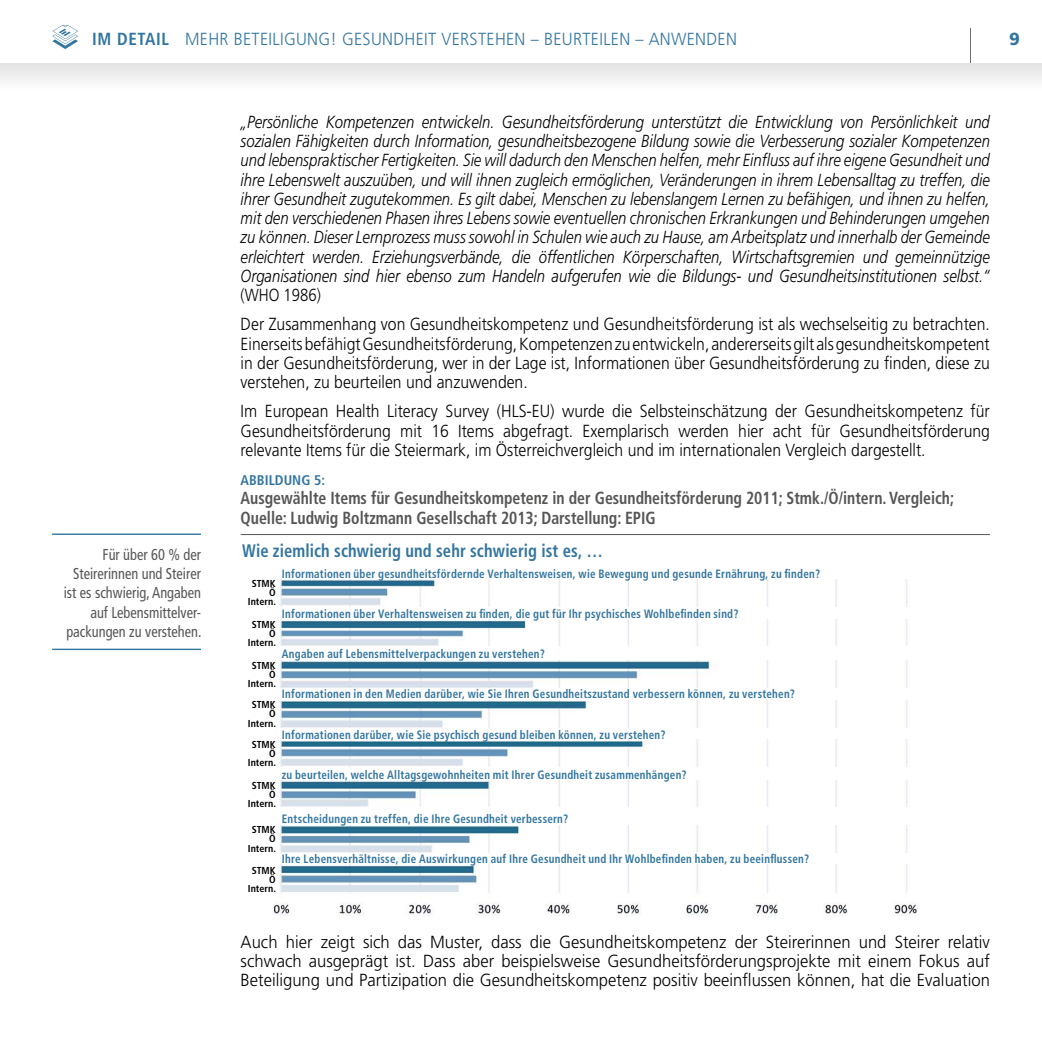
<style>
.page{position:relative;width:1042px;height:1042px;background:#fff}
.page>*{position:absolute;margin:0;border:0;box-sizing:border-box;transform-origin:0 0}
.t1{font:700 condensed 18.2px "Frutiger";letter-spacing:.005em;color:#3275a0;scale:.91 1}
.t2{font:italic 300 17.5px/19.2px "Frutiger";color:#000;text-align:justify;scale:.85 1}
.t3{font:300 17.5px/19.2px "Frutiger";color:#000;text-align:justify;scale:.9 1}
.t4{font:300 17.5px/19.2px "Frutiger";color:#000;text-align:justify;scale:.95 1}
.t5{font:700 condensed 17.5px/20.1px "Frutiger";color:#565655;scale:.9 1}
.t6{font:300 17.5px/29.2px "Frutiger";color:#000;scale:.85 1}
.t7{font:300 17.5px "Frutiger";letter-spacing:.02em;color:#3275a0;scale:.93 1}
.t8{font:900 17.5px "Frutiger";color:#3275a0}
.t9{font:condensed 15.75px/19.2px "Frutiger";color:#565655;text-align:right;scale:.91 1}
.t10{font:700 condensed 14px "Frutiger";color:#3275a0}
.t11{font:700 condensed 12.08px "Frutiger";letter-spacing:.025em;color:#3275a0;scale:.91 1}
.t12{font:700 condensed 10.15px/9.1px "Frutiger";color:#000;text-align:right}
.t13{font:700 condensed 9.62px/8.9px "Frutiger";color:#000;text-align:right}
.s1{font-weight:700;font-stretch:condensed}
</style>
<div class="page">
<div style="left:0;top:63px;width:1042px;height:18px;background:#ebebeb"></div>
<hr style="left:970px;top:28px;width:1px;height:35px;background:#6e6e6e">
<svg style="left:52px;top:25px;width:26px;height:24px"></svg>
<hr style="left:241px;top:534px;width:749px;height:1px;background:#565655">
<img style="left:278px;top:579px;width:629px;height:27px">
<img style="left:278px;top:619px;width:629px;height:27px">
<img style="left:279px;top:660px;width:628px;height:27px">
<img style="left:278px;top:700px;width:629px;height:27px">
<img style="left:275px;top:740px;width:632px;height:26px">
<img style="left:279px;top:780px;width:628px;height:27px">
<img style="left:278px;top:825px;width:629px;height:27px">
<img style="left:273px;top:864px;width:645px;height:53px">
<hr style="left:52px;top:533px;width:149px;height:2px;background:#3275a0">
<hr style="left:52px;top:649px;width:149px;height:1px;background:#3275a0">
<p class="t7" style="left:92px;top:29px;width:695px"><span class="s1">IM DETAIL</span> MEHR BETEILIGUNG! GESUNDHEIT VERSTEHEN – BEURTEILEN – ANWENDEN</p>
<p class="t8" style="left:1009px;top:28px;width:12px">9</p>
<p class="t9" style="left:64px;top:545px;width:153px">Für über 60 % der<br>Steirerinnen und Steirer ist es schwierig, Angaben auf Lebensmittelver&shy;packungen zu verstehen.</p>
<p class="t2" style="left:241px;top:112px;width:883px">„Persönliche Kompetenzen entwickeln. Gesundheitsförderung unterstützt die Entwicklung von Persönlichkeit und sozialen Fähigkeiten durch Information, gesundheitsbezogene Bildung sowie die Verbesserung sozialer Kompetenzen und lebenspraktischer Fertigkeiten. Sie will dadurch den Menschen helfen, mehr Einfluss auf ihre eigene Gesundheit und ihre Lebenswelt auszuüben, und will ihnen zugleich ermöglichen, Veränderungen in ihrem Lebensalltag zu treffen, die ihrer Gesundheit zugutekommen. Es gilt dabei, Menschen zu lebenslangem Lernen zu befähigen, und ihnen zu helfen, mit den verschiedenen Phasen ihres Lebens sowie eventuellen chronischen Erkrankungen und Behinderungen umgehen zu können. Dieser Lernprozess muss sowohl in Schulen wie auch zu Hause, am Arbeitsplatz und innerhalb der Gemeinde erleichtert werden. Erziehungsverbände, die öffentlichen Körperschaften, Wirtschaftsgremien und gemeinnützige Organisationen sind hier ebenso zum Handeln aufgerufen wie die Bildungs- und Gesundheitsinstitutionen selbst.“</p>
<p class="t6" style="left:241px;top:280px;width:883px">(WHO 1986)<br>Der Zusammenhang von Gesundheitskompetenz und Gesundheitsförderung ist als wechselseitig zu betrachten.</p>
<p class="t3" style="left:241px;top:334px;width:834px">Einerseits befähigt Gesundheitsförderung, Kompetenzen zu entwickeln, andererseits gilt als gesundheitskompetent in der Gesundheitsförderung, wer in der Lage ist, Informationen über Gesundheitsförderung zu finden, diese zu verstehen, zu beurteilen und anzuwenden.</p>
<p class="t3" style="left:241px;top:401px;width:834px">Im European Health Literacy Survey (HLS-EU) wurde die Selbsteinschätzung der Gesundheitskompetenz für Gesundheitsförderung mit 16 Items abgefragt. Exemplarisch werden hier acht für Gesundheitsförderung relevante Items für die Steiermark, im Österreichvergleich und im internationalen Vergleich dargestellt.</p>
<p class="t10" style="left:241px;top:472px;width:86px">ABBILDUNG 5:</p>
<p class="t5" style="left:241px;top:488px;width:794px">Ausgewählte Items für Gesundheitskompetenz in der Gesundheitsförderung 2011; Stmk./Ö/intern. Vergleich;<br>Quelle: Ludwig Boltzmann Gesellschaft 2013; Darstellung: EPIG</p>
<p class="t1" style="left:242px;top:540px;width:398px">Wie ziemlich schwierig und sehr schwierig ist es, …</p>
<p class="t11" style="left:282px;top:566px;width:593px">Informationen über gesundheitsfördernde Verhaltensweisen, wie Bewegung und gesunde Ernährung, zu finden?</p>
<p class="t11" style="left:282px;top:606px;width:503px">Informationen über Verhaltensweisen zu finden, die gut für Ihr psychisches Wohlbefinden sind?</p>
<p class="t11" style="left:282px;top:647px;width:291px">Angaben auf Lebensmittelverpackungen zu verstehen?</p>
<p class="t11" style="left:282px;top:687px;width:565px">Informationen in den Medien darüber, wie Sie Ihren Gesundheitszustand verbessern können, zu verstehen?</p>
<p class="t11" style="left:282px;top:727px;width:423px">Informationen darüber, wie Sie psychisch gesund bleiben können, zu verstehen?</p>
<p class="t11" style="left:282px;top:767px;width:446px">zu beurteilen, welche Alltagsgewohnheiten mit Ihrer Gesundheit zusammenhängen?</p>
<p class="t11" style="left:282px;top:811px;width:316px">Entscheidungen zu treffen, die Ihre Gesundheit verbessern?</p>
<p class="t11" style="left:282px;top:852px;width:581px">Ihre Lebensverhältnisse, die Auswirkungen auf Ihre Gesundheit und Ihr Wohlbefinden haben, zu beeinflussen?</p>
<p class="t12" style="left:248px;top:579px;width:30px">STMK<br>Ö<br>Intern.</p>
<p class="t13" style="left:253px;top:616px;width:24px">STMK<br>Ö<br>EU</p>
<p class="t13" style="left:265px;top:662px;width:12px;text-align:center">Ö<br>EU</p>
<p class="t13" style="left:265px;top:698px;width:12px;text-align:center">Ö<br>EU</p>
<p class="t13" style="left:265px;top:735px;width:12px;text-align:center">Ö<br>EU</p>
<p class="t13" style="left:253px;top:759px;width:24px;line-height:17.7px">STMK<br>EU</p>
<p class="t13" style="left:253px;top:800px;width:24px">STMK</p>
<p class="t13" style="left:253px;top:837px;width:24px">STMK<br>Ö</p>
<p class="t12" style="left:252px;top:583px;width:25px">STMK<br>Ö<br>EU</p>
<p class="t12" style="left:248px;top:620px;width:30px">STMK<br>Ö<br>Intern.</p>
<p class="t13" style="left:253px;top:656px;width:24px">STMK<br>Ö<br>EU</p>
<p class="t13" style="left:253px;top:693px;width:24px">STMK<br>Ö<br>EU</p>
<p class="t13" style="left:265px;top:739px;width:12px;text-align:center">Ö<br>EU</p>
<p class="t13" style="left:265px;top:776px;width:12px;text-align:center">Ö<br>EU</p>
<p class="t13" style="left:253px;top:800px;width:24px;line-height:17.7px">STMK<br>EU</p>
<p class="t13" style="left:253px;top:841px;width:24px">STMK<br>Ö</p>
<p class="t12" style="left:252px;top:592px;width:25px">STMK<br>Ö</p>
<p class="t13" style="left:253px;top:629px;width:24px">STMK<br>Ö</p>
<p class="t13" style="left:253px;top:666px;width:24px">STMK<br>Ö<br>EU</p>
<p class="t13" style="left:253px;top:703px;width:24px">STMK<br>Ö<br>EU</p>
<p class="t12" style="left:248px;top:740px;width:30px">STMK<br>Ö<br>Intern.</p>
<p class="t13" style="left:253px;top:776px;width:24px">STMK<br>Ö<br>EU</p>
<p class="t13" style="left:265px;top:822px;width:12px;text-align:center">Ö<br>EU</p>
<p class="t13" style="left:253px;top:846px;width:24px;line-height:17.7px">STMK<br>EU</p>
<p class="t12" style="left:269px;top:596px;width:8px">Ö</p>
<p class="t13" style="left:253px;top:624px;width:24px">STMK<br>Ö<br>EU</p>
<p class="t12" style="left:248px;top:660px;width:30px">STMK<br>Ö<br>Intern.</p>
<p class="t13" style="left:253px;top:697px;width:24px">STMK<br>Ö<br>EU</p>
<p class="t13" style="left:253px;top:734px;width:24px">STMK<br>Ö<br>EU</p>
<p class="t13" style="left:265px;top:780px;width:12px;text-align:center">Ö<br>EU</p>
<p class="t13" style="left:253px;top:821px;width:24px;line-height:19.1px">EU<br>STMK</p>
<p class="t13" style="left:265px;top:863px;width:12px">EU</p>
<p class="t12" style="left:252px;top:596px;width:25px">STMK<br>Ö<br>EU</p>
<p class="t13" style="left:253px;top:633px;width:24px">STMK<br>Ö</p>
<p class="t13" style="left:253px;top:670px;width:24px">STMK<br>Ö</p>
<p class="t13" style="left:253px;top:707px;width:24px">STMK<br>Ö<br>EU</p>
<p class="t13" style="left:253px;top:744px;width:24px">STMK<br>Ö<br>EU</p>
<p class="t12" style="left:248px;top:780px;width:30px">STMK<br>Ö<br>Intern.</p>
<p class="t13" style="left:265px;top:826px;width:12px;text-align:center">Ö<br>EU</p>
<p class="t13" style="left:265px;top:863px;width:12px;text-align:center">Ö<br>EU</p>
<p class="t12" style="left:269px;top:599px;width:8px">Ö</p>
<p class="t13" style="left:253px;top:626px;width:24px">STMK<br>Ö<br>EU</p>
<p class="t13" style="left:253px;top:663px;width:24px">STMK<br>Ö<br>EU</p>
<p class="t12" style="left:248px;top:700px;width:30px">STMK<br>Ö<br>Intern.</p>
<p class="t13" style="left:253px;top:737px;width:24px">STMK<br>Ö<br>EU</p>
<p class="t13" style="left:265px;top:783px;width:12px;text-align:center">Ö<br>EU</p>
<p class="t13" style="left:265px;top:820px;width:12px;text-align:center">Ö<br>EU</p>
<p class="t13" style="left:253px;top:843px;width:24px;line-height:17.7px">STMK<br>EU</p>
<p class="t12" style="left:252px;top:604px;width:25px">STMK<br>Ö<br>EU</p>
<p class="t13" style="left:253px;top:636px;width:24px;line-height:17.7px">STMK<br>EU</p>
<p class="t13" style="left:253px;top:678px;width:24px">STMK<br>Ö<br>EU</p>
<p class="t13" style="left:253px;top:714px;width:24px">STMK<br>Ö</p>
<p class="t13" style="left:253px;top:751px;width:24px">STMK<br>Ö</p>
<p class="t13" style="left:253px;top:788px;width:24px">STMK<br>Ö<br>EU</p>
<p class="t12" style="left:248px;top:825px;width:30px">STMK<br>Ö<br>Intern.</p>
<p class="t13" style="left:253px;top:862px;width:24px">STMK<br>Ö<br>EU</p>
<p class="t12" style="left:264px;top:616px;width:13px;text-align:center">Ö<br>EU</p>
<p class="t13" style="left:253px;top:640px;width:24px;line-height:17.7px">STMK<br>EU</p>
<p class="t13" style="left:253px;top:677px;width:24px;line-height:17.7px">STMK<br>EU</p>
<p class="t13" style="left:253px;top:718px;width:24px">STMK<br>Ö<br>EU</p>
<p class="t13" style="left:253px;top:755px;width:24px">STMK<br>Ö</p>
<p class="t13" style="left:253px;top:792px;width:24px">STMK<br>Ö</p>
<p class="t13" style="left:253px;top:829px;width:24px">STMK<br>Ö<br>EU</p>
<p class="t12" style="left:248px;top:865px;width:30px">STMK<br>Ö<br>Intern.</p>
<p class="t4" style="left:241px;top:932px;width:790px">Auch hier zeigt sich das Muster, dass die Gesundheitskompetenz der Steirerinnen und Steirer relativ schwach ausgeprägt ist. Dass aber beispielsweise Gesundheitsförderungsprojekte mit einem Fokus auf Beteiligung und Partizipation die Gesundheitskompetenz positiv beeinflussen können, hat die Evaluation</p>
</div>
